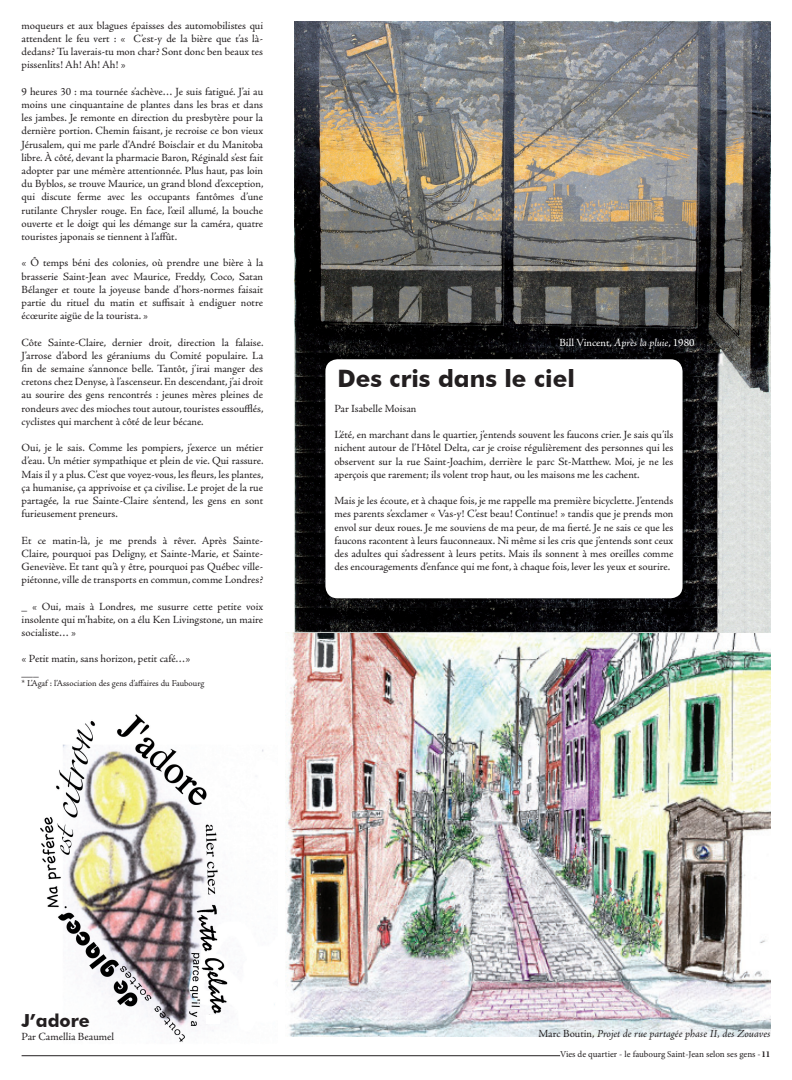
<style>
.page{position:relative;width:792px;height:1080px;background:#fff}
.page>*{position:absolute;margin:0;border:0;box-sizing:border-box;transform-origin:0 0}
.t1{font:700 24px "Futura BT";color:#231f20}
.t2{font:700 18px "Futura BT";color:#231f20}
.t3{font:11px/13.2px "Adobe Jenson Pro";color:#231f20;text-align:justify}
.t4{font:italic 11px "Adobe Jenson Pro";letter-spacing:-.005em;color:#231f20}
.t5{font:11px "Adobe Jenson Pro";color:#fff}
.t6{font:9px "Minion Pro";color:#231f20}
.t7{font:9px "Adobe Jenson Pro";color:#231f20}
.s1{font-style:italic}
.s2{font-style:normal}
.s3{font-weight:700}
</style>
<div class="page">
<hr style="left:22px;top:1055px;width:538px;height:1px;background:#231f20">
<img style="left:286px;top:632px;width:484px;height:405px">
<img style="left:295px;top:22px;width:475px;height:610px">
<div style="left:325px;top:359px;width:358px;height:239px;background:#fff;border-radius:12px"></div>
<img style="left:41px;top:714px;width:234px;height:328px">
<div style="left:206px;top:1015px;width:14px;height:9px;background:#fff"></div>
<p class="t3" style="left:22px;top:19px;width:243px">moqueurs et aux blagues épaisses des automobilistes qui attendent le feu vert : « C’est-y de la bière que t’as là&shy;dedans? Tu laverais-tu mon char? Sont donc ben beaux tes pissenlits! Ah! Ah! Ah! »</p>
<p class="t3" style="left:22px;top:85px;width:243px">9 heures 30 : ma tournée s’achève… Je suis fatigué. J’ai au moins une cinquantaine de plantes dans les bras et dans les jambes. Je remonte en direction du presbytère pour la dernière portion. Chemin faisant, je recroise ce bon vieux Jérusalem, qui me parle d’André Boisclair et du Manitoba libre. À côté, devant la pharmacie Baron, Réginald s’est fait adopter par une mémère attentionnée. Plus haut, pas loin du Byblos, se trouve Maurice, un grand blond d’exception, qui discute ferme avec les occupants fantômes d’une rutilante Chrysler rouge. En face, l’œil allumé, la bouche ouverte et le doigt qui les démange sur la caméra, quatre touristes japonais se tiennent à l’affût.</p>
<p class="t3" style="left:22px;top:257px;width:243px">« Ô temps béni des colonies, où prendre une bière à la brasserie Saint-Jean avec Maurice, Freddy, Coco, Satan Bélanger et toute la joyeuse bande d’hors-normes faisait partie du rituel du matin et suffisait à endiguer notre écœurite aigüe de la tourista. »</p>
<p class="t3" style="left:22px;top:336px;width:243px">Côte Sainte-Claire, dernier droit, direction la falaise.<br>J’arrose d’abord les géraniums du Comité populaire. La fin de semaine s’annonce belle. Tantôt, j’irai manger des cretons chez Denyse, à l’ascenseur. En descendant, j’ai droit au sourire des gens rencontrés : jeunes mères pleines de rondeurs avec des mioches tout autour, touristes essoufflés, cyclistes qui marchent à côté de leur bécane.</p>
<p class="t3" style="left:22px;top:441px;width:243px">Oui, je le sais. Comme les pompiers, j’exerce un métier d’eau. Un métier sympathique et plein de vie. Qui rassure.<br>Mais il y a plus. C’est que voyez-vous, les fleurs, les plantes, ça humanise, ça apprivoise et ça civilise. Le projet de la rue partagée, la rue Sainte-Claire s’entend, les gens en sont furieusement preneurs.</p>
<p class="t3" style="left:22px;top:534px;width:243px">Et ce matin-là, je me prends à rêver. Après Sainte-Claire, pourquoi pas Deligny, et Sainte-Marie, et Sainte-Geneviève. Et tant qu’à y être, pourquoi pas Québec ville&shy;piétonne, ville de transports en commun, comme Londres?</p>
<p class="t3" style="left:22px;top:600px;width:243px">_ « Oui, mais à Londres, me susurre cette petite voix insolente qui m’habite, on a élu Ken Livingstone, un maire socialiste… »</p>
<p class="t3" style="left:22px;top:653px;width:171px">« Petit matin, sans horizon, petit café…» ___</p>
<p class="t7" style="left:22px;top:678px;width:184px">* L’Agaf : l’Association des gens d’affaires du Faubourg</p>
<p class="t5" style="left:559px;top:337px;width:137px">Bill Vincent, <span class="s1">Après la pluie</span>, 1980</p>
<h1 class="t1" style="left:337px;top:363px;width:239px">Des cris dans le ciel</h1>
<p class="t3" style="left:334px;top:402px;width:84px">Par Isabelle Moisan</p>
<p class="t3" style="left:334px;top:428px;width:341px">L’été, en marchant dans le quartier, j’entends souvent les faucons crier. Je sais qu’ils nichent autour de l’Hôtel Delta, car je croise régulièrement des personnes qui les observent sur la rue Saint-Joachim, derrière le parc St-Matthew. Moi, je ne les aperçois que rarement; ils volent trop haut, ou les maisons me les cachent.</p>
<p class="t3" style="left:334px;top:494px;width:341px">Mais je les écoute, et à chaque fois, je me rappelle ma première bicyclette. J’entends mes parents s’exclamer « Vas-y! C’est beau! Continue! » tandis que je prends mon envol sur deux roues. Je me souviens de ma peur, de ma fierté. Je ne sais ce que les faucons racontent à leurs fauconneaux. Ni même si les cris que j’entends sont ceux des adultes qui s’adressent à leurs petits. Mais ils sonnent à mes oreilles comme des encouragements d’enfance qui me font, à chaque fois, lever les yeux et sourire.</p>
<h2 class="t2" style="left:22px;top:1009px;width:70px">J’adore</h2>
<p class="t3" style="left:22px;top:1030px;width:94px">Par Camellia Beaumel</p>
<p class="t4" style="left:538px;top:1027px;width:234px"><span class="s2">Marc Boutin,</span> Projet de rue partagée phase II, des Zouaves</p>
<p class="t6" style="left:560px;top:1048px;width:212px">Vies de quartier - le faubourg Saint-Jean selon ses gens -<span class="s3">11</span></p>
</div>
